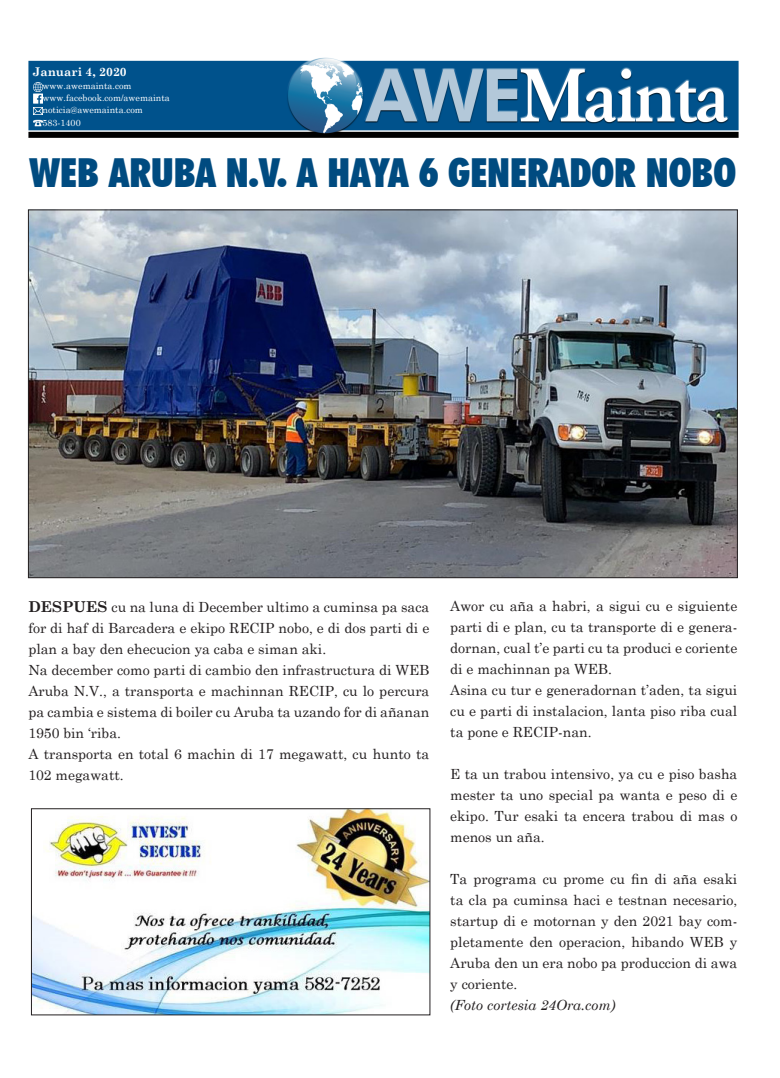
<style>
.page{position:relative;width:780px;height:1078px;background:#fff}
.page>*{position:absolute;margin:0;border:0;box-sizing:border-box;transform-origin:0 0}
.Body_Text_14{font:900 condensed 40px "Futura BT";color:#004b80}
.Body_Text_14-2{font:14px/21px "Century Schoolbook";color:#231f20;text-align:justify}
.Body_Text_14-3{font:italic 14px "Century Schoolbook";color:#231f20}
.t1{font:700 12px "Century Schoolbook";color:#fff}
.t2{font:9px "Century Schoolbook";color:#fff}
.s1{font-weight:700;font-size:15px}
</style>
<div class="page">
<img style="left:28px;top:57px;width:711px;height:81px">
<img style="left:33px;top:810px;width:395px;height:202px">
<div style="left:31px;top:808px;width:399px;height:206px;border:1px solid #231f20"></div>
<img style="left:30px;top:211px;width:705px;height:365px">
<svg style="left:33px;top:82px;width:9px;height:44px"></svg>
<p class="t1" style="left:33px;top:63px;width:96px">Januari 4, 2020</p>
<p class="t2" style="left:43px;top:78px;width:90px">www.awemainta.com</p>
<p class="t2" style="left:43px;top:90px;width:129px">www.facebook.com/awemainta</p>
<p class="t2" style="left:43px;top:102px;width:102px">noticia@awemainta.com</p>
<p class="t2" style="left:43px;top:115px;width:40px">583-1400</p>
<p class="Body_Text_14" style="left:30px;top:148px;width:708px">WEB ARUBA N.V. A HAYA 6 GENERADOR NOBO</p>
<p class="Body_Text_14-2" style="left:28px;top:594px;width:402px"><span class="s1">DESPUES</span> cu na luna di December ultimo a cuminsa pa saca for di haf di Barcadera e ekipo RECIP nobo, e di dos parti di e plan a bay den ehecucion ya caba e siman aki.</p>
<p class="Body_Text_14-2" style="left:28px;top:657px;width:402px">Na december como parti di cambio den infrastructura di WEB Aruba N.V., a transporta e machinnan RECIP, cu lo percura pa cambia e sistema di boiler cu Aruba ta uzando for di añanan 1950 bin ‘riba.</p>
<p class="Body_Text_14-2" style="left:28px;top:741px;width:402px">A transporta en total 6 machin di 17 megawatt, cu hunto ta<br>102 megawatt.</p>
<p class="Body_Text_14-2" style="left:450px;top:594px;width:288px">Awor cu aña a habri, a sigui cu e siguiente parti di e plan, cu ta transporte di e genera&shy;dornan, cual t’e parti cu ta produci e coriente di e machinnan pa WEB.</p>
<p class="Body_Text_14-2" style="left:450px;top:678px;width:288px">Asina cu tur e generadornan t’aden, ta sigui cu e parti di instalacion, lanta piso riba cual ta pone e RECIP-nan.</p>
<p class="Body_Text_14-2" style="left:450px;top:762px;width:288px">E ta un trabou intensivo, ya cu e piso basha mester ta uno special pa wanta e peso di e ekipo. Tur esaki ta encera trabou di mas o menos un aña.</p>
<p class="Body_Text_14-2" style="left:450px;top:867px;width:288px">Ta programa cu prome cu fin di aña esaki ta cla pa cuminsa haci e testnan necesario, startup di e motornan y den 2021 bay com&shy;pletamente den operacion, hibando WEB y Aruba den un era nobo pa produccion di awa y coriente.</p>
<p class="Body_Text_14-3" style="left:450px;top:994px;width:167px">(Foto cortesia 24Ora.com)</p>
</div>
